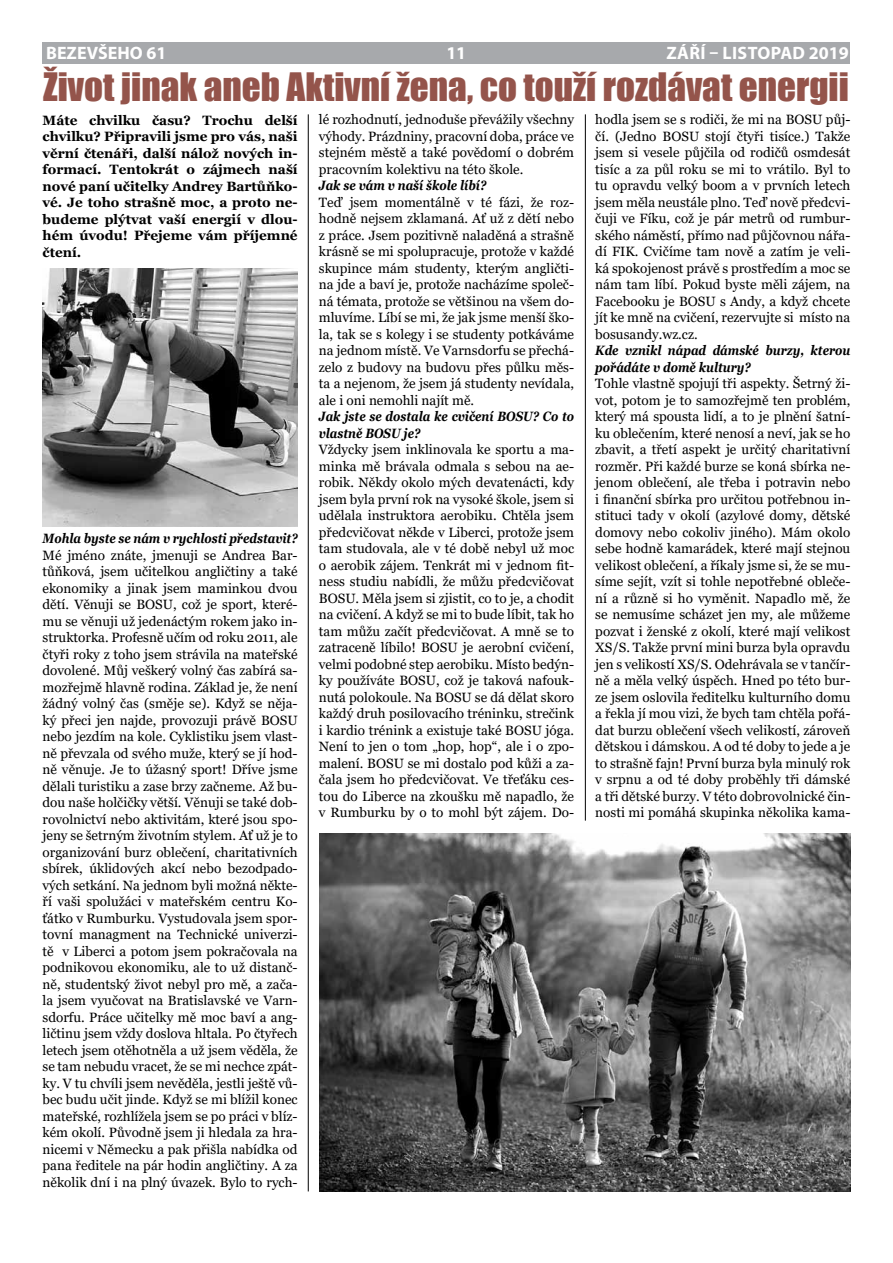
<style>
.page{position:relative;width:893px;height:1263px;background:#fff}
.page>*{position:absolute;margin:0;border:0;box-sizing:border-box;transform-origin:0 0}
.t1{font:36px "Impact";color:#94544b}
.t2{font:700 18px "Myriad Pro";letter-spacing:.02em;color:#fff}
.t3{font:700 18px "Myriad Pro";color:#fff}
.t4{font:13.5px/16.5px "Georgia";color:#000;text-align:justify}
.t5{font:700 13.5px/16.5px "Georgia";color:#000;text-align:justify}
.t6{font:italic 700 13.5px/16.5px "Georgia";color:#000;scale:.85 1}
</style>
<div class="page">
<div style="left:43px;top:43px;width:807px;height:21px;background:#a7a9ac"></div>
<img style="left:43px;top:268px;width:254px;height:259px">
<img style="left:319px;top:833px;width:531px;height:358px">
<hr style="left:308px;top:114px;width:1px;height:1077px;background:#000">
<hr style="left:585px;top:114px;width:1px;height:707px;background:#000">
<h2 class="t3" style="left:46px;top:41px;width:122px">BEZEVŠEHO 61</h2>
<h2 class="t3" style="left:446px;top:41px;width:21px">11</h2>
<h2 class="t2" style="left:666px;top:41px;width:184px">ZÁŘÍ – LISTOPAD 2019</h2>
<h1 class="t1" style="left:43px;top:59px;width:807px">Život jinak aneb Aktivní žena, co touží rozdávat energii</h1>
<p class="t4" style="left:319px;top:112px;width:257px">lé rozhodnutí, jednoduše převážily všechny výhody. Prázdniny, pracovní doba, práce ve stejném městě a také povědomí o dobrém pracovním kolektivu na této škole.</p>
<p class="t6" style="left:319px;top:177px;width:199px">Jak se vám v naší škole líbí?</p>
<p class="t4" style="left:319px;top:194px;width:257px">Teď jsem momentálně v té fázi, že roz&shy;hodně nejsem zklamaná. Ať už z dětí nebo z práce. Jsem pozitivně naladěná a strašně krásně se mi spolupracuje, protože v každé skupince mám studenty, kterým angličti&shy;na jde a baví je, protože nacházíme společ&shy;ná témata, protože se většinou na všem do&shy;mluvíme. Líbí se mi, že jak jsme menší ško&shy;la, tak se s kolegy i se studenty potkáváme na jednom místě. Ve Varnsdorfu se přechá&shy;zelo z budovy na budovu přes půlku měs&shy;ta a nejenom, že jsem já studenty nevídala, ale i oni nemohli najít mě.</p>
<p class="t6" style="left:319px;top:408px;width:302px">Jak jste se dostala ke cvičení BOSU? Co to vlastně BOSU je?</p>
<p class="t4" style="left:319px;top:442px;width:257px">Vždycky jsem inklinovala ke sportu a ma&shy;minka mě brávala odmala s sebou na ae&shy;robik. Někdy okolo mých devatenácti, kdy jsem byla první rok na vysoké škole, jsem si udělala instruktora aerobiku. Chtěla jsem předcvičovat někde v Liberci, protože jsem tam studovala, ale v té době nebyl už moc o aerobik zájem. Tenkrát mi v jednom fit&shy;ness studiu nabídli, že můžu předcvičovat BOSU. Měla jsem si zjistit, co to je, a chodit na cvičení. A když se mi to bude líbit, tak ho tam můžu začít předcvičovat. A mně se to zatraceně líbilo! BOSU je aerobní cvičení, velmi podobné step aerobiku. Místo bedýn&shy;ky používáte BOSU, což je taková nafouk&shy;nutá polokoule. Na BOSU se dá dělat skoro každý druh posilovacího tréninku, strečink i kardio trénink a existuje také BOSU jóga.<br>Není to jen o tom „hop, hop“, ale i o zpo&shy;malení. BOSU se mi dostalo pod kůži a za&shy;čala jsem ho předcvičovat. Ve třeťáku ces&shy;tou do Liberce na zkoušku mě napadlo, že v Rumburku by o to mohl být zájem. Do-</p>
<p class="t4" style="left:595px;top:112px;width:257px">hodla jsem se s rodiči, že mi na BOSU půj&shy;čí. (Jedno BOSU stojí čtyři tisíce.) Takže jsem si vesele půjčila od rodičů osmdesát tisíc a za půl roku se mi to vrátilo. Byl to tu opravdu velký boom a v prvních letech jsem měla neustále plno. Teď nově předcvi&shy;čuji ve Fíku, což je pár metrů od rumbur&shy;ského náměstí, přímo nad půjčovnou nářa&shy;dí FIK. Cvičíme tam nově a zatím je veli&shy;ká spokojenost právě s prostředím a moc se nám tam líbí. Pokud byste měli zájem, na Facebooku je BOSU s Andy, a když chcete jít ke mně na cvičení, rezervujte si místo na bosusandy.wz.cz.</p>
<p class="t6" style="left:595px;top:342px;width:302px">Kde vznikl nápad dámské burzy, kterou pořádáte v domě kultury?</p>
<p class="t4" style="left:595px;top:376px;width:257px">Tohle vlastně spojují tři aspekty. Šetrný ži&shy;vot, potom je to samozřejmě ten problém, který má spousta lidí, a to je plnění šatní&shy;ku oblečením, které nenosí a neví, jak se ho zbavit, a třetí aspekt je určitý charitativní rozměr. Při každé burze se koná sbírka ne&shy;jenom oblečení, ale třeba i potravin nebo i finanční sbírka pro určitou potřebnou in&shy;stituci tady v okolí (azylové domy, dětské domovy nebo cokoliv jiného). Mám okolo sebe hodně kamarádek, které mají stejnou velikost oblečení, a říkaly jsme si, že se mu&shy;síme sejít, vzít si tohle nepotřebné obleče&shy;ní a různě si ho vyměnit. Napadlo mě, že se nemusíme scházet jen my, ale můžeme pozvat i ženské z okolí, které mají velikost XS/S. Takže první mini burza byla opravdu jen s velikostí XS/S. Odehrávala se v tančír&shy;ně a měla velký úspěch. Hned po této bur&shy;ze jsem oslovila ředitelku kulturního domu a řekla jí mou vizi, že bych tam chtěla pořá&shy;dat burzu oblečení všech velikostí, zároveň dětskou i dámskou. A od té doby to jede a je to strašně fajn! První burza byla minulý rok v srpnu a od té doby proběhly tři dámské a tři dětské burzy. V této dobrovolnické čin&shy;nosti mi pomáhá skupinka několika kama-</p>
<p class="t5" style="left:43px;top:112px;width:257px">Máte chvilku času? Trochu delší chvilku? Připravili jsme pro vás, naši věrní čtenáři, další nálož nových in&shy;formací. Tentokrát o zájmech naší nové paní učitelky Andrey Bartůňko&shy;vé. Je toho strašně moc, a proto ne&shy;budeme plýtvat vaší energií v dlou&shy;hém úvodu! Přejeme vám příjemné čtení.</p>
<p class="t6" style="left:43px;top:530px;width:302px">Mohla byste se nám v rychlosti představit?</p>
<p class="t4" style="left:43px;top:547px;width:257px">Mé jméno znáte, jmenuji se Andrea Bar&shy;tůňková, jsem učitelkou angličtiny a také ekonomiky a jinak jsem maminkou dvou dětí. Věnuji se BOSU, což je sport, které&shy;mu se věnuji už jedenáctým rokem jako in&shy;struktorka. Profesně učím od roku 2011, ale čtyři roky z toho jsem strávila na mateřské dovolené. Můj veškerý volný čas zabírá sa&shy;mozřejmě hlavně rodina. Základ je, že není žádný volný čas (směje se). Když se něja&shy;ký přeci jen najde, provozuji právě BOSU nebo jezdím na kole. Cyklistiku jsem vlast&shy;ně převzala od svého muže, který se jí hod&shy;ně věnuje. Je to úžasný sport! Dříve jsme dělali turistiku a zase brzy začneme. Až bu&shy;dou naše holčičky větší. Věnuji se také dob&shy;rovolnictví nebo aktivitám, které jsou spo&shy;jeny se šetrným životním stylem. Ať už je to organizování burz oblečení, charitativních sbírek, úklidových akcí nebo bezodpado&shy;vých setkání. Na jednom byli možná někte&shy;ří vaši spolužáci v mateřském centru Ko&shy;ťátko v Rumburku. Vystudovala jsem spor&shy;tovní managment na Technické univerzi&shy;tě v Liberci a potom jsem pokračovala na podnikovou ekonomiku, ale to už distanč&shy;ně, studentský život nebyl pro mě, a zača&shy;la jsem vyučovat na Bratislavské ve Varn&shy;sdorfu. Práce učitelky mě moc baví a ang&shy;ličtinu jsem vždy doslova hltala. Po čtyřech letech jsem otěhotněla a už jsem věděla, že se tam nebudu vracet, že se mi nechce zpát&shy;ky. V tu chvíli jsem nevěděla, jestli ještě vů&shy;bec budu učit jinde. Když se mi blížil konec mateřské, rozhlížela jsem se po práci v blíz&shy;kém okolí. Původně jsem ji hledala za hra&shy;nicemi v Německu a pak přišla nabídka od pana ředitele na pár hodin angličtiny. A za několik dní i na plný úvazek. Bylo to rych-</p>
</div>
